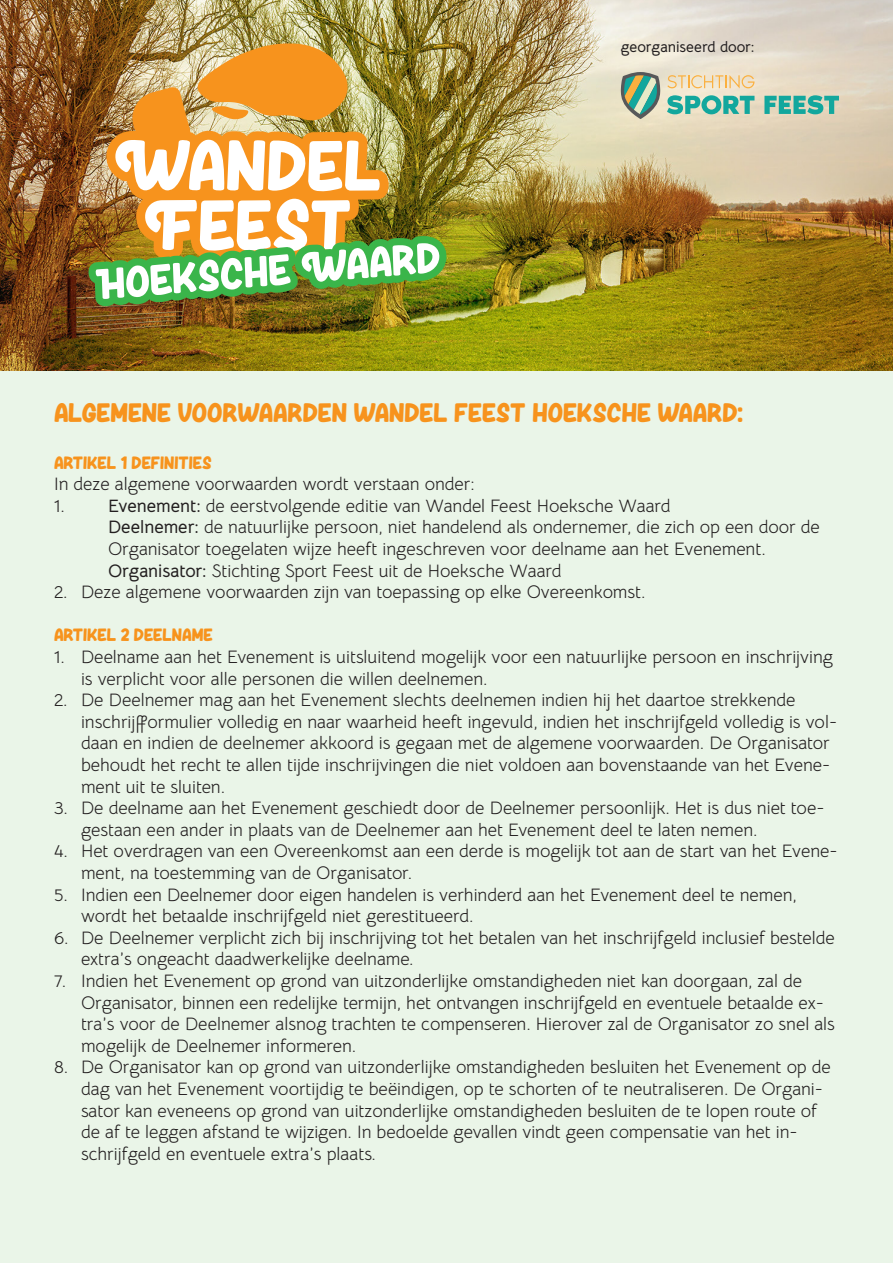
<style>
.page{position:relative;width:893px;height:1263px;background:#fff}
.page>*{position:absolute;margin:0;border:0;box-sizing:border-box;transform-origin:0 0}
.t1{font:27px "Hore";color:#f7931d}
.t2{font:18px/21.6px "Bellota Text";color:#231f20}
.t3{font:18px "Hore";color:#f7931d}
.t4{font:700 15px "Bellota Text";color:#231f20}
.s1{font-weight:700}
</style>
<div class="page">
<img style="left:0;top:0;width:893px;height:371px">
<div style="left:0;top:371px;width:893px;height:892px;background:#eaf5e8"></div>
<img style="left:197px;top:43px;width:153px;height:43px">
<img style="left:105px;top:86px;width:284px;height:113px">
<svg style="left:115px;top:139px;width:265px;height:52px"></svg>
<img style="left:88px;top:199px;width:359px;height:107px">
<svg style="left:667px;top:75px;width:87px;height:14px"></svg>
<svg style="left:667px;top:95px;width:87px;height:19px"></svg>
<svg style="left:764px;top:95px;width:75px;height:19px"></svg>
<svg style="left:620px;top:72px;width:41px;height:47px"></svg>
<p class="t4" style="left:621px;top:34px;width:135px">georganiseerd door:</p>
<p class="t1" style="left:54px;top:396px;width:691px">ALGEMENE VOORWAARDEN WANDEL FEEST HOEKSCHE WAARD:</p>
<p class="t3" style="left:54px;top:451px;width:159px">ARTIKEL 1 DEFINITIES</p>
<p class="t2" style="left:54px;top:472px;width:422px">In deze algemene voorwaarden wordt verstaan onder:</p>
<p class="t2" style="left:54px;top:493px;width:12px">1.</p>
<p class="t2" style="left:108px;top:493px;width:564px"><span class="s1">Evenement:</span> de eerstvolgende editie van Wandel Feest Hoeksche Waard</p>
<p class="t2" style="left:108px;top:515px;width:713px"><span class="s1">Deelnemer:</span> de natuurlijke persoon, niet handelend als ondernemer, die zich op een door de<br>Organisator toegelaten wijze heeft ingeschreven voor deelname aan het Evenement.</p>
<p class="t2" style="left:108px;top:558px;width:455px"><span class="s1">Organisator:</span> Stichting Sport Feest uit de Hoeksche Waard</p>
<p class="t2" style="left:54px;top:580px;width:593px">2. Deze algemene voorwaarden zijn van toepassing op elke Overeenkomst.</p>
<p class="t3" style="left:54px;top:624px;width:160px">ARTIKEL 2 DEELNAME</p>
<p class="t2" style="left:81px;top:645px;width:753px;text-indent:-27px">1. Deelname aan het Evenement is uitsluitend mogelijk voor een natuurlijke persoon en inschrijving is verplicht voor alle personen die willen deelnemen.</p>
<p class="t2" style="left:81px;top:688px;width:758px;text-indent:-27px">2. De Deelnemer mag aan het Evenement slechts deelnemen indien hij het daartoe strekkende inschrijfformulier volledig en naar waarheid heeft ingevuld, indien het inschrijfgeld volledig is vol&shy;daan en indien de deelnemer akkoord is gegaan met de algemene voorwaarden. De Organisator behoudt het recht te allen tijde inschrijvingen die niet voldoen aan bovenstaande van het Evene&shy;ment uit te sluiten.</p>
<p class="t2" style="left:81px;top:796px;width:745px;text-indent:-27px">3. De deelname aan het Evenement geschiedt door de Deelnemer persoonlijk. Het is dus niet toe&shy;gestaan een ander in plaats van de Deelnemer aan het Evenement deel te laten nemen.</p>
<p class="t2" style="left:81px;top:839px;width:758px;text-indent:-27px">4. Het overdragen van een Overeenkomst aan een derde is mogelijk tot aan de start van het Evene&shy;ment, na toestemming van de Organisator.</p>
<p class="t2" style="left:81px;top:882px;width:717px;text-indent:-27px">5. Indien een Deelnemer door eigen handelen is verhinderd aan het Evenement deel te nemen, wordt het betaalde inschrijfgeld niet gerestitueerd.</p>
<p class="t2" style="left:81px;top:925px;width:755px;text-indent:-27px">6. De Deelnemer verplicht zich bij inschrijving tot het betalen van het inschrijfgeld inclusief bestelde extra’s ongeacht daadwerkelijke deelname.</p>
<p class="t2" style="left:81px;top:969px;width:755px;text-indent:-27px">7. Indien het Evenement op grond van uitzonderlijke omstandigheden niet kan doorgaan, zal de Organisator, binnen een redelijke termijn, het ontvangen inschrijfgeld en eventuele betaalde ex&shy;tra’s voor de Deelnemer alsnog trachten te compenseren. Hierover zal de Organisator zo snel als mogelijk de Deelnemer informeren.</p>
<p class="t2" style="left:81px;top:1055px;width:751px;text-indent:-27px">8. De Organisator kan op grond van uitzonderlijke omstandigheden besluiten het Evenement op de dag van het Evenement voortijdig te beëindigen, op te schorten of te neutraliseren. De Organi&shy;sator kan eveneens op grond van uitzonderlijke omstandigheden besluiten de te lopen route of de af te leggen afstand te wijzigen. In bedoelde gevallen vindt geen compensatie van het in&shy;schrijfgeld en eventuele extra’s plaats.</p>
</div>
